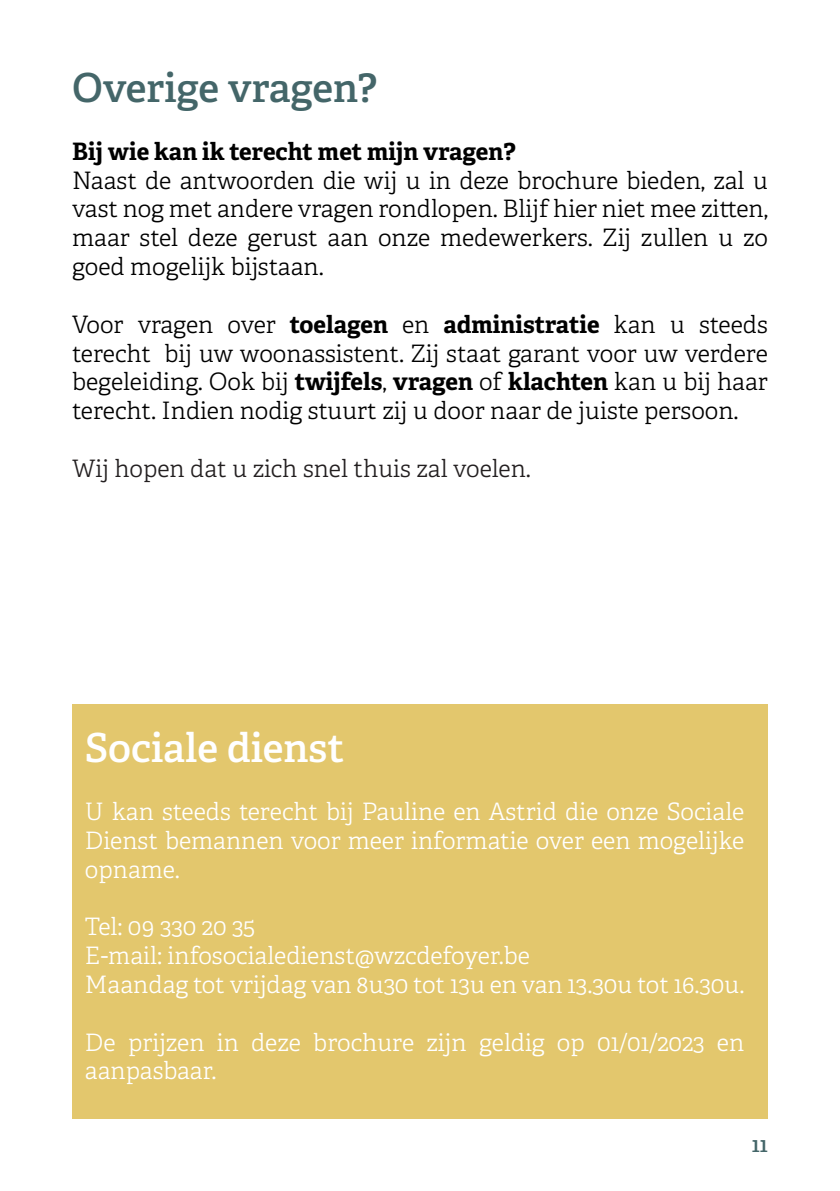
<style>
.page{position:relative;width:840px;height:1191px;background:#fff}
.page>*{position:absolute;margin:0;border:0;box-sizing:border-box;transform-origin:0 0}
.Hoofdtitel{font:600 40px "Adelle";letter-spacing:-.005em;color:#446669}
.Hoofdtitel-2{font:600 40px "Adelle";color:#fff}
.body{font:300 24px/28.8px "Adelle";color:#000;text-align:justify}
.body-2{font:300 24px/28.8px "Adelle";color:#fff;text-align:justify}
.body-3{font:300 24px "Adelle";color:#231f20}
.Tussentitel{font:700 24px "Adelle";color:#000}
.t1{font:600 20.8px "Adelle";color:#446669}
.s1{font-weight:700}
</style>
<div class="page">
<div style="left:72px;top:704px;width:695px;height:414px;background:#e3c76d"></div>
<p class="Hoofdtitel" style="left:72px;top:63px;width:306px">Overige vragen?</p>
<p class="Tussentitel" style="left:72px;top:136px;width:445px">Bij wie kan ik terecht met mijn vragen?</p>
<p class="body" style="left:72px;top:166px;width:697px">Naast de antwoorden die wij u in deze brochure bieden, zal u vast nog met andere vragen rondlopen. Blijf hier niet mee zitten, maar stel deze gerust aan onze medewerkers. Zij zullen u zo goed mogelijk bijstaan.</p>
<p class="body" style="left:72px;top:310px;width:697px">Voor vragen over <span class="s1">toelagen</span> en <span class="s1">administratie</span> kan u steeds terecht bij uw woonassistent. Zij staat garant voor uw verdere begeleiding. Ook bij <span class="s1">twijfels</span>, <span class="s1">vragen</span> of <span class="s1">klachten</span> kan u bij haar terecht. Indien nodig stuurt zij u door naar de juiste persoon.</p>
<p class="body-3" style="left:72px;top:453px;width:460px">Wij hopen dat u zich snel thuis zal voelen.</p>
<p class="Hoofdtitel-2" style="left:85px;top:723px;width:261px">Sociale dienst</p>
<p class="body-2" style="left:85px;top:797px;width:660px">U kan steeds terecht bij Pauline en Astrid die onze Sociale Dienst bemannen voor meer informatie over een mogelijke opname.</p>
<p class="body-2" style="left:85px;top:912px;width:172px">Tel: 09 330 20 35</p>
<p class="body-2" style="left:85px;top:941px;width:446px">E-mail: infosocialedienst@wzcdefoyer.be</p>
<p class="body-2" style="left:85px;top:970px;width:660px">Maandag tot vrijdag van 8u30 tot 13u en van 13.30u tot 16.30u.</p>
<p class="body-2" style="left:85px;top:1028px;width:660px">De prijzen in deze brochure zijn geldig op 01/01/2023 en aanpasbaar.</p>
<p class="t1" style="left:751px;top:1131px;width:18px">11</p>
</div>
